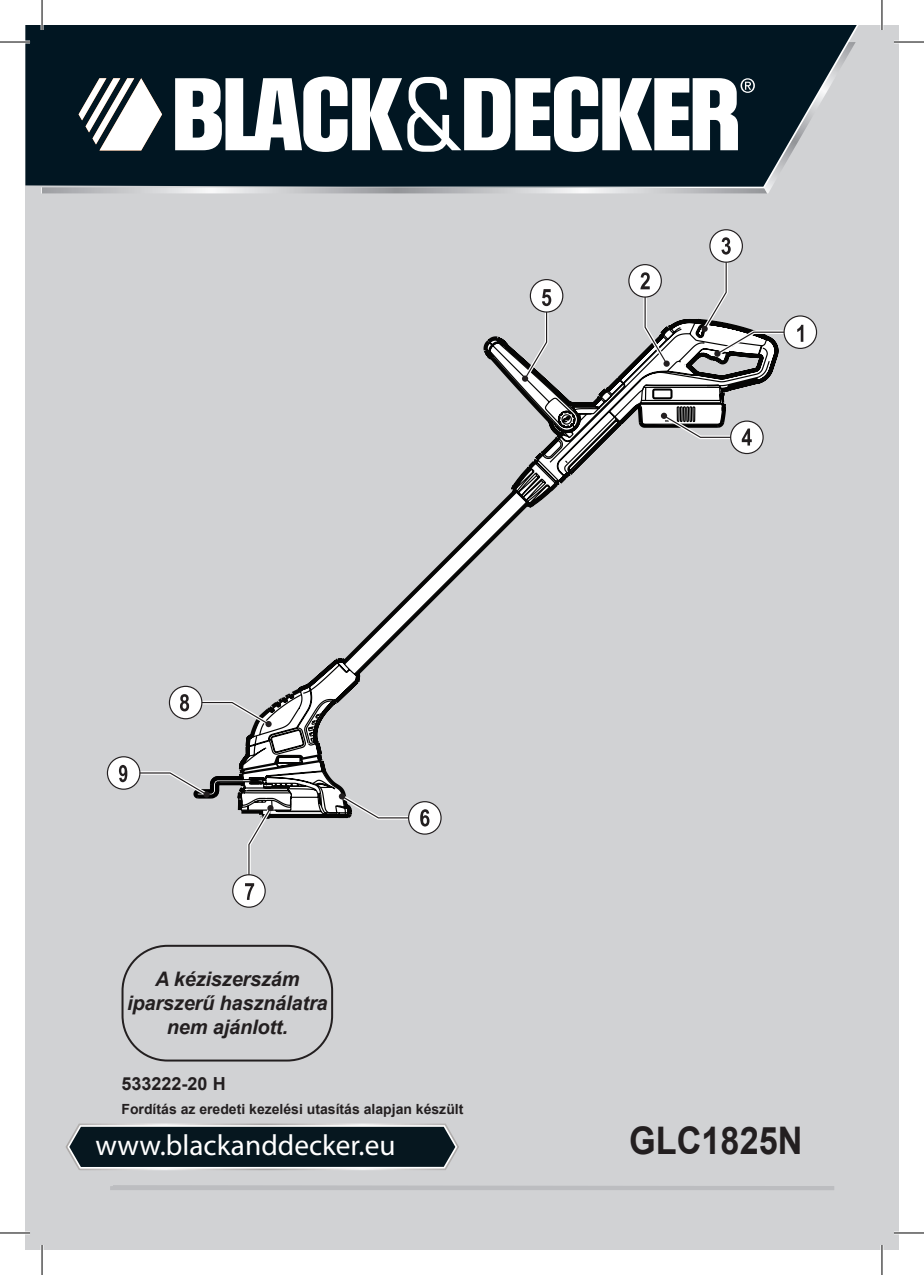
<style>
.page{position:relative;width:924px;height:1275px;background:#fff}
.page>*{position:absolute;margin:0;border:0;box-sizing:border-box;transform-origin:0 0}
.t1{font:700 38px "Arial";color:#231f20;scale:.9 1}
.t2{font:29.2px "Myriad Pro";color:#fff}
.t3{font:italic 700 20px/24px "Arial";letter-spacing:-.01em;color:#231f20;text-align:center}
.t4{font:700 18px "Arial";color:#231f20}
.t5{font:700 14px "Arial";color:#231f20}
</style>
<div class="page">
<div style="left:25px;top:25px;width:873px;height:1225px;background:#d1d2d4"></div>
<img style="left:41px;top:187px;width:722px;height:6px">
<div style="left:25px;top:25px;width:317px;height:162px;background:#011622"></div>
<svg style="left:342px;top:25px;width:516px;height:163px;background:#23353f"></svg>
<svg style="left:175px;top:76px;width:579px;height:76px;background:#a0a8ad"></svg>
<svg style="left:79px;top:78px;width:83px;height:72px;background:#91989c"></svg>
<img style="left:65px;top:1123px;width:394px;height:47px">
<svg style="left:67px;top:1125px;width:390px;height:43px;background:#1e2d34"></svg>
<svg style="left:110px;top:1185px;width:724px;height:5px"></svg>
<svg style="left:239px;top:321px;width:536px;height:498px"></svg>
<svg style="left:197px;top:383px;width:527px;height:412px"></svg>
<div style="left:783px;top:316px;width:33px;height:32px;background:#fff;border-radius:50%"></div>
<div style="left:783px;top:315px;width:33px;height:34px;border:1px solid #231f20;border-radius:50%"></div>
<svg style="left:709px;top:230px;width:33px;height:32px"></svg>
<div style="left:709px;top:229px;width:33px;height:34px;border:1px solid #231f20;border-radius:50%"></div>
<div style="left:730px;top:421px;width:32px;height:32px;background:#fff;border-radius:50%"></div>
<div style="left:729px;top:420px;width:34px;height:34px;border:1px solid #231f20;border-radius:50%"></div>
<div style="left:628px;top:265px;width:33px;height:32px;background:#fff;border-radius:50%"></div>
<div style="left:628px;top:264px;width:33px;height:34px;border:1px solid #231f20;border-radius:50%"></div>
<div style="left:530px;top:280px;width:32px;height:32px;background:#fff;border-radius:50%"></div>
<div style="left:529px;top:279px;width:34px;height:34px;border:1px solid #231f20;border-radius:50%"></div>
<div style="left:408px;top:801px;width:33px;height:33px;background:#fff;border-radius:50%"></div>
<div style="left:408px;top:801px;width:33px;height:33px;border:1px solid #231f20;border-radius:50%"></div>
<div style="left:233px;top:874px;width:32px;height:33px;background:#fff;border-radius:50%"></div>
<div style="left:232px;top:874px;width:33px;height:33px;border:1px solid #231f20;border-radius:50%"></div>
<div style="left:107px;top:757px;width:33px;height:32px;background:#fff;border-radius:50%"></div>
<div style="left:107px;top:756px;width:33px;height:34px;border:1px solid #231f20;border-radius:50%"></div>
<div style="left:169px;top:686px;width:33px;height:33px;background:#fff;border-radius:50%"></div>
<div style="left:169px;top:686px;width:33px;height:33px;border:1px solid #231f20;border-radius:50%"></div>
<svg style="left:337px;top:791px;width:92px;height:35px"></svg>
<svg style="left:119px;top:765px;width:106px;height:34px"></svg>
<svg style="left:699px;top:237px;width:104px;height:121px"></svg>
<svg style="left:245px;top:803px;width:30px;height:97px"></svg>
<svg style="left:640px;top:272px;width:31px;height:96px"></svg>
<svg style="left:658px;top:411px;width:93px;height:34px"></svg>
<svg style="left:520px;top:289px;width:31px;height:94px"></svg>
<svg style="left:180px;top:694px;width:93px;height:35px"></svg>
<div style="left:121px;top:944px;width:212px;height:117px;border:2px solid #231f20;border-radius:45px"></div>
<hr style="left:0;top:41px;width:30px;height:2px;background:#fff">
<hr style="left:893px;top:41px;width:30px;height:2px;background:#fff">
<hr style="left:0;top:1231px;width:30px;height:3px;background:#fff">
<hr style="left:893px;top:1231px;width:30px;height:3px;background:#fff">
<hr style="left:41px;top:0;width:2px;height:30px;background:#fff">
<hr style="left:41px;top:1245px;width:2px;height:30px;background:#fff">
<hr style="left:880px;top:0;width:2px;height:30px;background:#fff">
<hr style="left:880px;top:1245px;width:2px;height:30px;background:#fff">
<hr style="left:0;top:42px;width:30px;height:1px;background:#000">
<hr style="left:893px;top:42px;width:30px;height:1px;background:#000">
<hr style="left:0;top:1232px;width:30px;height:1px;background:#000">
<hr style="left:893px;top:1232px;width:30px;height:1px;background:#000">
<hr style="left:42px;top:0;width:1px;height:30px;background:#000">
<hr style="left:42px;top:1245px;width:1px;height:30px;background:#000">
<hr style="left:881px;top:0;width:1px;height:30px;background:#000">
<hr style="left:881px;top:1245px;width:1px;height:30px;background:#000">
<p class="t3" style="left:127px;top:968px;width:202px">A kéziszerszám iparszerű használatra nem ajánlott.</p>
<p class="t4" style="left:121px;top:1070px;width:106px">533222-20 H</p>
<p class="t5" style="left:121px;top:1099px;width:343px">Fordítás az eredeti kezelési utasítás alapjan készült</p>
<p class="t2" style="left:96px;top:1127px;width:301px">www.blackanddecker.eu</p>
<p class="t1" style="left:629px;top:1113px;width:194px">GLC1825N</p>
</div>
